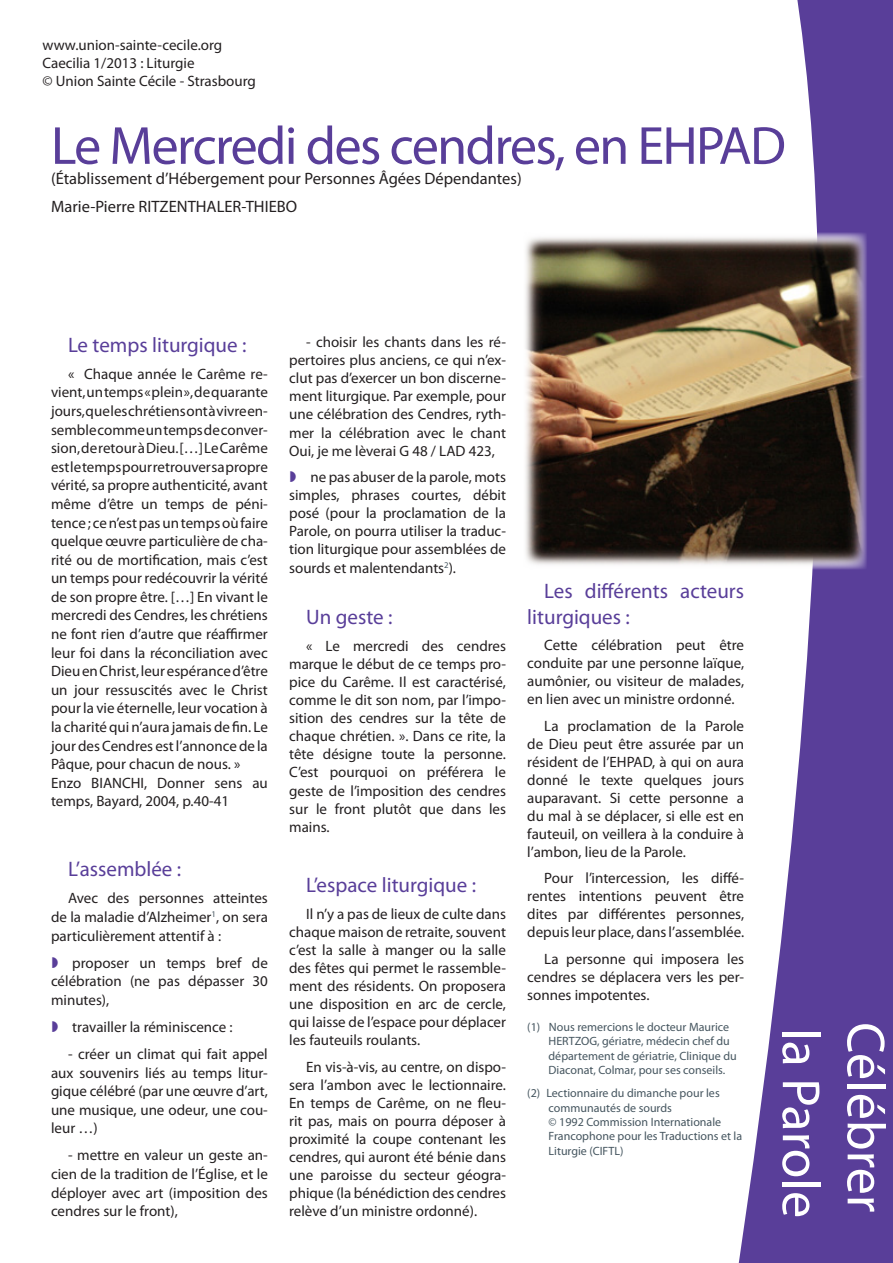
<style>
.page{position:relative;width:893px;height:1263px;background:#fff}
.page>*{position:absolute;margin:0;border:0;box-sizing:border-box;transform-origin:0 0}
.t1{font:54px "Myriad Pro";letter-spacing:-.03em;color:#593e99}
.t2{font:54px "Myriad Pro";color:#fff}
.Article_Titre_4p{font:21px/25.2px "Myriad Pro";color:#593e99}
.t3{font:16.5px "Myriad Pro";color:#231f20}
.Article___sans_lettr{font:15px/18px "Myriad Pro";color:#231f20;text-align:justify}
.t4{font:12px/14.4px "Myriad Pro";color:#45555f}
</style>
<div class="page">
<svg style="left:738px;top:0;width:155px;height:1263px;fill:#593e99"></svg>
<img style="left:525px;top:232px;width:342px;height:338px">
<p class="Article___sans_lettr" style="left:43px;top:35px;width:181px">www.union-sainte-cecile.org</p>
<p class="Article___sans_lettr" style="left:43px;top:53px;width:154px">Caecilia 1/2013 : Liturgie</p>
<p class="Article___sans_lettr" style="left:43px;top:71px;width:215px">© Union Sainte Cécile - Strasbourg</p>
<p class="t1" style="left:51px;top:112px;width:736px">Le Mercredi des cendres, en EHPAD</p>
<p class="t3" style="left:51px;top:168px;width:472px">(Établissement d’Hébergement pour Personnes Âgées Dépendantes)</p>
<p class="t3" style="left:51px;top:196px;width:248px">Marie-Pierre RITZENTHALER-THIEBO</p>
<p class="Article_Titre_4p" style="left:68px;top:332px;width:180px">Le temps liturgique :</p>
<p class="Article___sans_lettr" style="left:51px;top:364px;width:218px;line-height:18.6px;text-indent:17px">« Chaque année le Carême re&shy;vient, un temps « plein », de quarante jours, que les chrétiens ont à vivre en&shy;semble comme un temps de conver&shy;sion, de retour à Dieu. […] Le Carême est le temps pour retrouver sa propre vérité, sa propre authenticité, avant même d’être un temps de péni&shy;tence ; ce n’est pas un temps où faire quelque œuvre particulière de cha&shy;rité ou de mortification, mais c’est un temps pour redécouvrir la vérité de son propre être. […] En vivant le mercredi des Cendres, les chrétiens ne font rien d’autre que réaffirmer leur foi dans la réconciliation avec Dieu en Christ, leur espérance d’être un jour ressuscités avec le Christ pour la vie éternelle, leur vocation à la charité qui n’aura jamais de fin. Le jour des Cendres est l’annonce de la Pâque, pour chacun de nous. »</p>
<p class="Article___sans_lettr" style="left:51px;top:773px;width:218px;line-height:18.6px">Enzo BIANCHI, Donner sens au temps, Bayard, 2004, p.40-41</p>
<p class="Article_Titre_4p" style="left:68px;top:856px;width:115px">L’assemblée :</p>
<p class="Article___sans_lettr" style="left:51px;top:889px;width:218px;line-height:18.6px;text-indent:17px">Avec des personnes atteintes de la maladie d’Alzheimer<sup>1</sup>, on sera particulièrement attentif à :</p>
<p class="Article___sans_lettr" style="left:51px;top:953px;width:218px;line-height:18.6px;text-indent:21px">proposer un temps bref de célébration (ne pas dépasser 30 minutes),</p>
<p class="Article___sans_lettr" style="left:72px;top:1018px;width:162px">travailler la réminiscence :</p>
<p class="Article___sans_lettr" style="left:51px;top:1044px;width:218px;line-height:18.6px;text-indent:17px">- créer un climat qui fait appel aux souvenirs liés au temps litur&shy;gique célébré (par une œuvre d’art, une musique, une odeur, une cou&shy;leur …)</p>
<p class="Article___sans_lettr" style="left:51px;top:1146px;width:218px;line-height:18.6px;text-indent:17px">- mettre en valeur un geste an&shy;cien de la tradition de l’Église, et le déployer avec art (imposition des cendres sur le front),</p>
<p class="Article___sans_lettr" style="left:289px;top:333px;width:218px;text-indent:17px">- choisir les chants dans les ré&shy;pertoires plus anciens, ce qui n’ex&shy;clut pas d’exercer un bon discerne&shy;ment liturgique. Par exemple, pour une célébration des Cendres, ryth&shy;mer la célébration avec le chant Oui, je me lèverai G 48 / LAD 423,</p>
<p class="Article___sans_lettr" style="left:289px;top:468px;width:218px;text-indent:21px">ne pas abuser de la parole, mots simples, phrases courtes, débit posé (pour la proclamation de la Parole, on pourra utiliser la traduc&shy;tion liturgique pour assemblées de sourds et malentendants<sup>2</sup>).</p>
<p class="Article_Titre_4p" style="left:306px;top:604px;width:88px">Un geste :</p>
<p class="Article___sans_lettr" style="left:289px;top:637px;width:218px;text-indent:17px">« Le mercredi des cendres marque le début de ce temps pro&shy;pice du Carême. Il est caractérisé, comme le dit son nom, par l’impo&shy;sition des cendres sur la tête de chaque chrétien. ». Dans ce rite, la tête désigne toute la personne.<br>C’est pourquoi on préférera le geste de l’imposition des cendres sur le front plutôt que dans les mains.</p>
<p class="Article_Titre_4p" style="left:306px;top:872px;width:171px">L’espace liturgique :</p>
<p class="Article___sans_lettr" style="left:289px;top:904px;width:218px;text-indent:17px">Il n’y a pas de lieux de culte dans chaque maison de retraite, souvent c’est la salle à manger ou la salle des fêtes qui permet le rassemble&shy;ment des résidents. On proposera une disposition en arc de cercle, qui laisse de l’espace pour déplacer les fauteuils roulants.</p>
<p class="Article___sans_lettr" style="left:289px;top:1057px;width:218px;text-indent:17px">En vis-à-vis, au centre, on dispo&shy;sera l’ambon avec le lectionnaire.<br>En temps de Carême, on ne fleu&shy;rit pas, mais on pourra déposer à proximité la coupe contenant les cendres, qui auront été bénie dans une paroisse du secteur géogra&shy;phique (la bénédiction des cendres relève d’un ministre ordonné).</p>
<p class="Article_Titre_4p" style="left:527px;top:578px;width:218px;text-indent:17px">Les différents acteurs liturgiques :</p>
<p class="Article___sans_lettr" style="left:527px;top:636px;width:218px;text-indent:17px">Cette célébration peut être conduite par une personne laïque, aumônier, ou visiteur de malades, en lien avec un ministre ordonné.</p>
<p class="Article___sans_lettr" style="left:527px;top:716px;width:218px;text-indent:17px">La proclamation de la Parole de Dieu peut être assurée par un résident de l’EHPAD, à qui on aura donné le texte quelques jours auparavant. Si cette personne a du mal à se déplacer, si elle est en fauteuil, on veillera à la conduire à l’ambon, lieu de la Parole.</p>
<p class="Article___sans_lettr" style="left:527px;top:869px;width:218px;text-indent:17px">Pour l’intercession, les diffé&shy;rentes intentions peuvent être dites par différentes personnes, depuis leur place, dans l’assemblée.</p>
<p class="Article___sans_lettr" style="left:527px;top:949px;width:218px;text-indent:17px">La personne qui imposera les cendres se déplacera vers les per&shy;sonnes impotentes.</p>
<p class="t4" style="left:549px;top:1019px;width:190px;text-indent:-21px">(1) Nous remercions le docteur Maurice HERTZOG, gériatre, médecin chef du département de gériatrie, Clinique du Diaconat, Colmar, pour ses conseils.</p>
<p class="t4" style="left:549px;top:1086px;width:195px;text-indent:-21px">(2) Lectionnaire du dimanche pour les communautés de sourds<br>© 1992 Commission Internationale<br>Francophone pour les Traductions et la<br>Liturgie (CIFTL)</p>
<p class="t2" style="left:834px;top:1028px;width:192px;rotate:90deg">la Parole</p>
<p class="t2" style="left:899px;top:1022px;width:192px;rotate:90deg">Célébrer</p>
</div>
